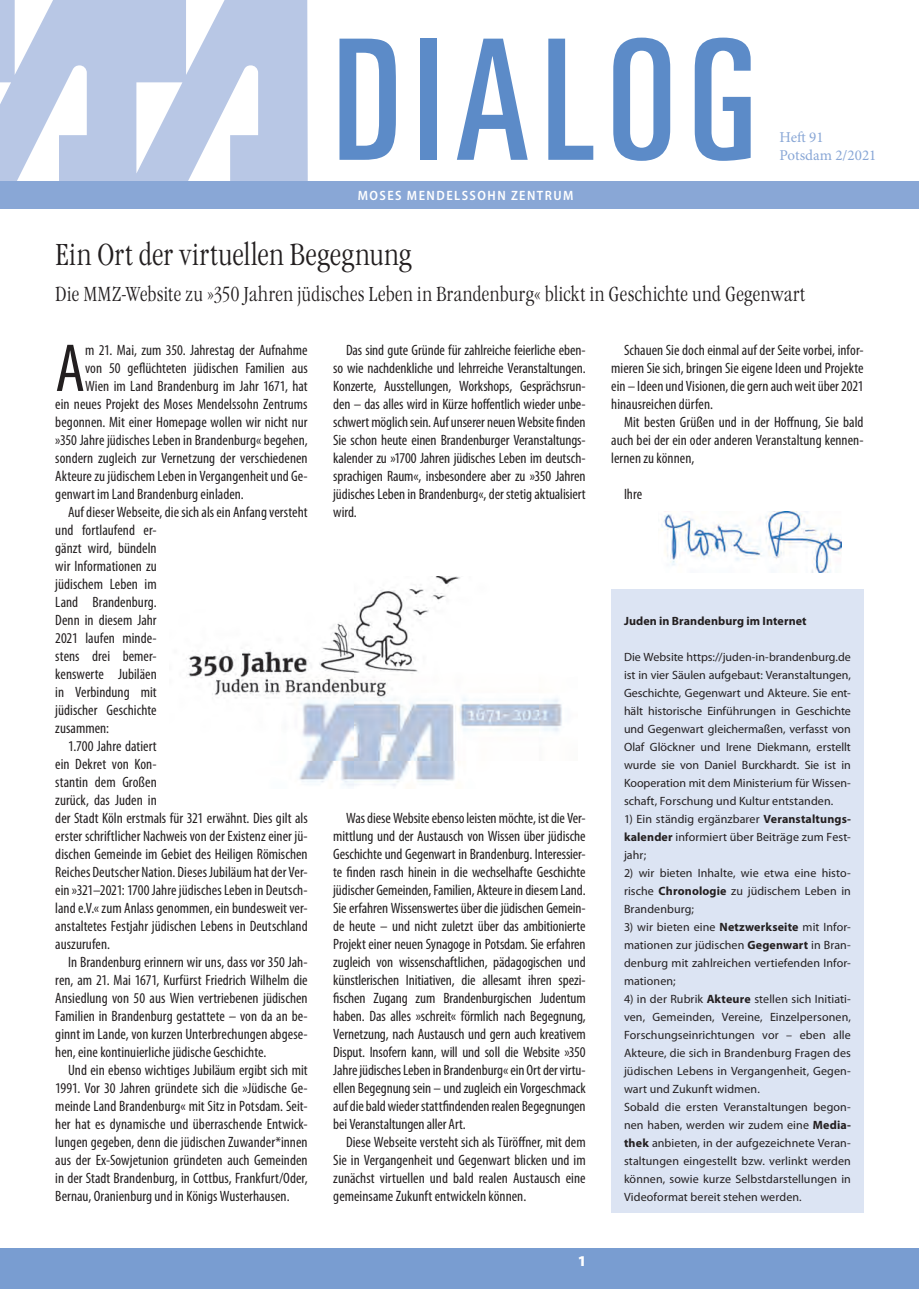
<style>
.page{position:relative;width:919px;height:1289px;background:#fff}
.page>*{position:absolute;margin:0;border:0;box-sizing:border-box;transform-origin:0 0}
.t1{font:ultra-condensed 167.85px "Univers LT Std";letter-spacing:.075em;color:#5c8bc8}
.Dialog_Neu_-1{font:condensed 68.4px "Myriad Pro";color:#231f20}
.DIA_-_Überschrift2{font:31.5px "MMZ Garamond";letter-spacing:-.01em;color:#231f20}
.DIA_-_Überschrift2-2{font:21px "MMZ Garamond";letter-spacing:-.005em;color:#231f20}
.Dialog_Neu{font:condensed 15px/18px "Myriad Pro";letter-spacing:.005em;color:#231f20;text-align:justify}
.Dialog_Neu_-1-2{font:condensed 15px "Myriad Pro";letter-spacing:.005em;color:#231f20}
.Titel{font:15px "Minion Pro";color:#89a7d6}
.DIA_-_Standard{font:900 15px "Myriad Pro";color:#fff}
.DIA_-_Standard-2{font:600 semi-condensed 13.5px "Myriad Pro";letter-spacing:.105em;color:#fff}
.Dialog_Neu-2{font:12px/18px "Myriad Pro";letter-spacing:.01em;color:#231f20;text-align:justify}
.Dialog_Neu-3{font:700 12px "Myriad Pro";letter-spacing:.005em;color:#231f20}
.s1{font-weight:700}
</style>
<div class="page">
<svg style="left:0;top:0;width:308px;height:181px;fill:#b8c7e5"></svg>
<div style="left:0;top:181px;width:918px;height:27px;background:#89a7d6"></div>
<div style="left:0;top:1248px;width:918px;height:40px;background:#799dd1"></div>
<img style="left:661px;top:512px;width:180px;height:60px">
<div style="left:611px;top:589px;width:252px;height:623px;background:#dce4f3"></div>
<img style="left:186px;top:576px;width:376px;height:211px">
<p class="t1" style="left:333px;top:5px;width:425px">DIALOG</p>
<p class="DIA_-_Standard-2" style="left:358px;top:188px;width:217px">MOSES MENDELSSOHN ZENTRUM</p>
<p class="Titel" style="left:779px;top:127px;width:46px">Heft 91</p>
<p class="Titel" style="left:779px;top:145px;width:98px">Potsdam 2/2021</p>
<p class="DIA_-_Überschrift2" style="left:55px;top:236px;width:358px">Ein Ort der virtuellen Begegnung</p>
<p class="DIA_-_Überschrift2-2" style="left:55px;top:282px;width:751px">Die MMZ-Website zu »350 Jahren jüdisches Leben in Brandenburg« blickt in Geschichte und Gegenwart</p>
<p class="Dialog_Neu_-1" style="left:55px;top:327px;width:31px">A</p>
<p class="Dialog_Neu_-1-2" style="left:85px;top:341px;width:224px">m 21. Mai, zum 350. Jahrestag der Aufnahme</p>
<p class="Dialog_Neu_-1-2" style="left:85px;top:359px;width:224px">von 50 geflüchteten jüdischen Familien aus</p>
<p class="Dialog_Neu_-1-2" style="left:85px;top:377px;width:224px">Wien im Land Brandenburg im Jahr 1671, hat</p>
<p class="Dialog_Neu_-1-2" style="left:55px;top:395px;width:254px">ein neues Projekt des Moses Mendelssohn Zentrums</p>
<p class="Dialog_Neu_-1-2" style="left:55px;top:413px;width:254px">begonnen. Mit einer Homepage wollen wir nicht nur</p>
<p class="Dialog_Neu_-1-2" style="left:55px;top:431px;width:254px">»350 Jahre jüdisches Leben in Brandenburg« begehen,</p>
<p class="Dialog_Neu_-1-2" style="left:55px;top:449px;width:254px">sondern zugleich zur Vernetzung der verschiedenen</p>
<p class="Dialog_Neu_-1-2" style="left:55px;top:467px;width:254px">Akteure zu jüdischem Leben in Vergangenheit und Ge-</p>
<p class="Dialog_Neu_-1-2" style="left:55px;top:485px;width:190px">genwart im Land Brandenburg einladen.</p>
<p class="Dialog_Neu" style="left:55px;top:503px;width:254px;text-align:left;text-indent:13px">Auf dieser Webseite, die sich als ein Anfang versteht und fortlaufend er-<br>gänzt wird, bündeln<br>wir Informationen zu<br>jüdischem Leben im<br>Land Brandenburg.<br>Denn in diesem Jahr<br>2021 laufen minde-<br>stens drei bemer-<br>kenswerte Jubiläen<br>in Verbindung mit<br>jüdischer Geschichte<br>zusammen:</p>
<p class="Dialog_Neu" style="left:55px;top:737px;width:254px;text-align:left;text-indent:13px">1.700 Jahre datiert<br>ein Dekret von Kon-<br>stantin dem Großen<br>zurück, das Juden in<br>der Stadt Köln erstmals für 321 erwähnt. Dies gilt als erster schriftlicher Nachweis von der Existenz einer jü&shy;dischen Gemeinde im Gebiet des Heiligen Römischen Reiches Deutscher Nation. Dieses Jubiläum hat der Ver&shy;ein »321–2021: 1700 Jahre jüdisches Leben in Deutsch&shy;land e.V.« zum Anlass genommen, ein bundesweit ver&shy;anstaltetes Festjahr jüdischen Lebens in Deutschland auszurufen.</p>
<p class="Dialog_Neu" style="left:55px;top:953px;width:254px;text-indent:13px">In Brandenburg erinnern wir uns, dass vor 350 Jah&shy;ren, am 21. Mai 1671, Kurfürst Friedrich Wilhelm die Ansiedlung von 50 aus Wien vertriebenen jüdischen Familien in Brandenburg gestattete – von da an be&shy;ginnt im Lande, von kurzen Unterbrechungen abgese&shy;hen, eine kontinuierliche jüdische Geschichte.</p>
<p class="Dialog_Neu" style="left:55px;top:1061px;width:254px;text-indent:13px">Und ein ebenso wichtiges Jubiläum ergibt sich mit 1991. Vor 30 Jahren gründete sich die »Jüdische Ge&shy;meinde Land Brandenburg« mit Sitz in Potsdam. Seit&shy;her hat es dynamische und überraschende Entwick&shy;lungen gegeben, denn die jüdischen Zuwander*innen aus der Ex-Sowjetunion gründeten auch Gemeinden in der Stadt Brandenburg, in Cottbus, Frankfurt/Oder, Bernau, Oranienburg und in Königs Wusterhausen.</p>
<p class="Dialog_Neu" style="left:333px;top:341px;width:254px;text-indent:13px">Das sind gute Gründe für zahlreiche feierliche eben&shy;so wie nachdenkliche und lehrreiche Veranstaltungen.<br>Konzerte, Ausstellungen, Workshops, Gesprächsrun&shy;den – das alles wird in Kürze hoffentlich wieder unbe&shy;schwert möglich sein. Auf unserer neuen Website finden Sie schon heute einen Brandenburger Veranstaltungs&shy;kalender zu »1700 Jahren jüdisches Leben im deutsch&shy;sprachigen Raum«, insbesondere aber zu »350 Jahren jüdisches Leben in Brandenburg«, der stetig aktualisiert wird.</p>
<p class="Dialog_Neu" style="left:333px;top:809px;width:254px;text-indent:13px">Was diese Website ebenso leisten möchte, ist die Ver&shy;mittlung und der Austausch von Wissen über jüdische Geschichte und Gegenwart in Brandenburg. Interessier&shy;te finden rasch hinein in die wechselhafte Geschichte jüdischer Gemeinden, Familien, Akteure in diesem Land.<br>Sie erfahren Wissenswertes über die jüdischen Gemein&shy;de heute – und nicht zuletzt über das ambitionierte Projekt einer neuen Synagoge in Potsdam. Sie erfahren zugleich von wissenschaftlichen, pädagogischen und künstlerischen Initiativen, die allesamt ihren spezi&shy;fischen Zugang zum Brandenburgischen Judentum haben. Das alles »schreit« förmlich nach Begegnung, Vernetzung, nach Austausch und gern auch kreativem Disput. Insofern kann, will und soll die Website »350<br>Jahre jüdisches Leben in Brandenburg« ein Ort der virtu&shy;ellen Begegnung sein – und zugleich ein Vorgeschmack auf die bald wieder stattfindenden realen Begegnungen bei Veranstaltungen aller Art.</p>
<p class="Dialog_Neu" style="left:333px;top:1133px;width:254px;text-indent:13px">Diese Webseite versteht sich als Türöffner, mit dem Sie in Vergangenheit und Gegenwart blicken und im zunächst virtuellen und bald realen Austausch eine gemeinsame Zukunft entwickeln können.</p>
<p class="DIA_-_Standard" style="left:577px;top:1252px;width:10px">1</p>
<p class="Dialog_Neu" style="left:611px;top:341px;width:254px;text-indent:13px">Schauen Sie doch einmal auf der Seite vorbei, infor&shy;mieren Sie sich, bringen Sie eigene Ideen und Projekte ein – Ideen und Visionen, die gern auch weit über 2021 hinausreichen dürfen.</p>
<p class="Dialog_Neu" style="left:611px;top:413px;width:254px;text-indent:13px">Mit besten Grüßen und in der Hoffnung, Sie bald auch bei der ein oder anderen Veranstaltung kennen&shy;lernen zu können,</p>
<p class="Dialog_Neu" style="left:624px;top:485px;width:20px">Ihre</p>
<p class="Dialog_Neu-3" style="left:624px;top:613px;width:184px">Juden in Brandenburg im Internet</p>
<p class="Dialog_Neu-2" style="left:624px;top:648px;width:228px">Die Website https://juden-in-brandenburg.de ist in vier Säulen aufgebaut: Veranstaltungen, Geschichte, Gegenwart und Akteure. Sie ent&shy;hält historische Einführungen in Geschichte und Gegenwart gleichermaßen, verfasst von Olaf Glöckner und Irene Diekmann, erstellt wurde sie von Daniel Burckhardt. Sie ist in Kooperation mit dem Ministerium für Wissen&shy;schaft, Forschung und Kultur entstanden.</p>
<p class="Dialog_Neu-2" style="left:624px;top:810px;width:228px">1) Ein ständig ergänzbarer <span class="s1">Veranstaltungs&shy;kalender</span> informiert über Beiträge zum Fest&shy;jahr;</p>
<p class="Dialog_Neu-2" style="left:624px;top:864px;width:228px">2) wir bieten Inhalte, wie etwa eine histo&shy;rische <span class="s1">Chronologie</span> zu jüdischem Leben in Brandenburg;</p>
<p class="Dialog_Neu-2" style="left:624px;top:918px;width:228px">3) wir bieten eine <span class="s1">Netzwerkseite</span> mit Infor&shy;mationen zur jüdischen <span class="s1">Gegenwart</span> in Bran&shy;denburg mit zahlreichen vertiefenden Infor&shy;mationen;</p>
<p class="Dialog_Neu-2" style="left:624px;top:990px;width:228px">4) in der Rubrik <span class="s1">Akteure</span> stellen sich Initiati&shy;ven, Gemeinden, Vereine, Einzelpersonen, Forschungseinrichtungen vor – eben alle Akteure, die sich in Brandenburg Fragen des jüdischen Lebens in Vergangenheit, Gegen&shy;wart und Zukunft widmen.</p>
<p class="Dialog_Neu-2" style="left:624px;top:1098px;width:228px">Sobald die ersten Veranstaltungen begon&shy;nen haben, werden wir zudem eine <span class="s1">Media&shy;thek</span> anbieten, in der aufgezeichnete Veran&shy;staltungen eingestellt bzw. verlinkt werden können, sowie kurze Selbstdarstellungen in Videoformat bereit stehen werden.</p>
</div>
